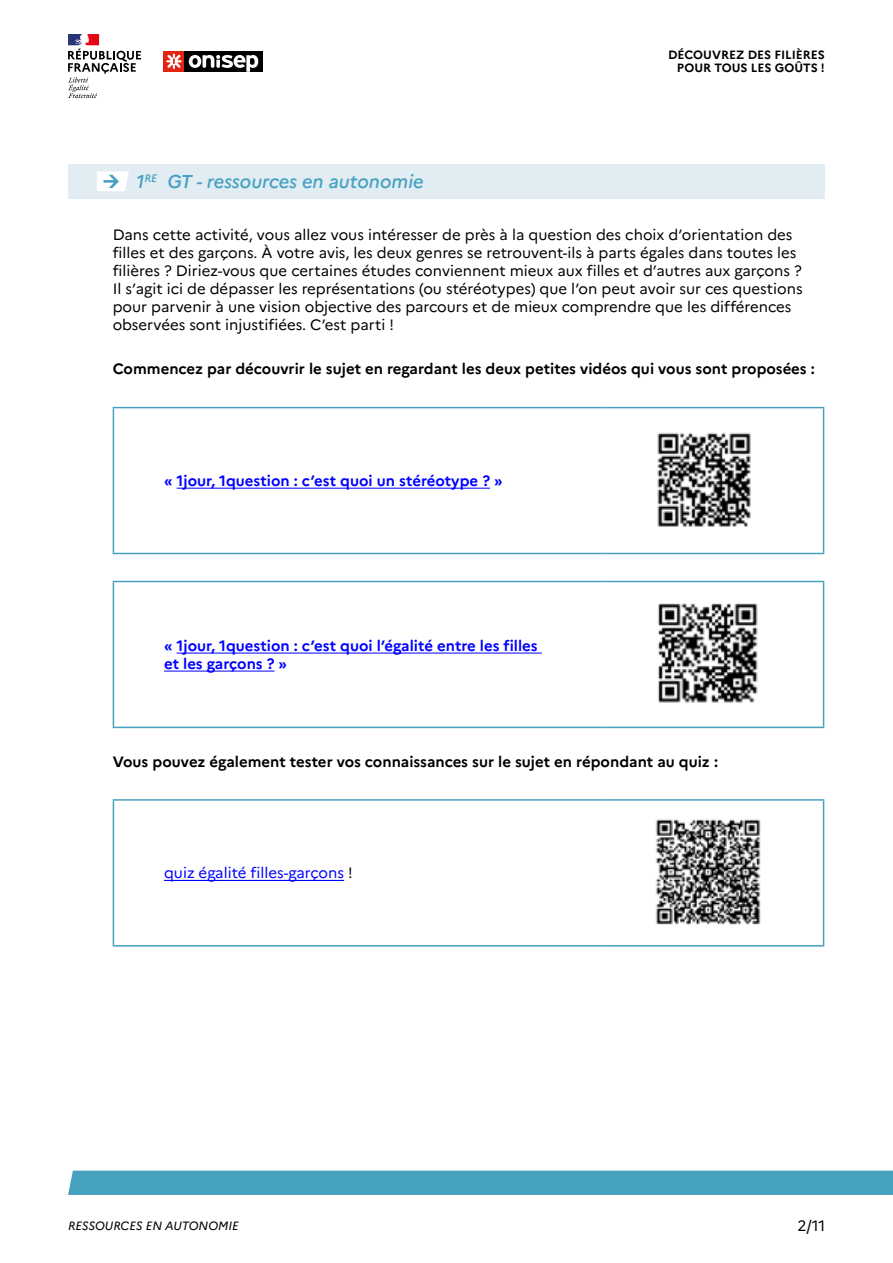
<style>
.page{position:relative;width:893px;height:1263px;background:#fff}
.page>*{position:absolute;margin:0;border:0;box-sizing:border-box;transform-origin:0 0}
.t1{font:italic 500 18.6px "Marianne";color:#46a1bf}
.t2{font:15px/18px "Marianne";color:#000}
.t3{font:700 15px "Marianne";color:#000}
.t4{font:700 15px/18px "Marianne";color:#00f}
.t5{font:15px "Marianne";color:#00f}
.t6{font:700 12px/13.5px "Marianne";color:#000;text-align:right}
.t7{font:italic 12px "Marianne";color:#000}
.s1{color:#000}
</style>
<div class="page">
<div style="left:68px;top:1170px;width:825px;height:25px;background:#46a1bf"></div>
<div style="left:184px;top:51px;width:79px;height:21px;background:#000"></div>
<svg style="left:189px;top:55px;width:69px;height:17px"></svg>
<div style="left:163px;top:51px;width:21px;height:21px;background:#e42313"></div>
<svg style="left:166px;top:54px;width:16px;height:15px"></svg>
<svg style="left:68px;top:34px;width:73px;height:64px"></svg>
<div style="left:68px;top:165px;width:757px;height:34px;background:#e2ecf3"></div>
<hr style="left:113px;top:407px;width:489px;height:1px;background:#46a1bf">
<hr style="left:113px;top:408px;width:1px;height:145px;background:#46a1bf">
<hr style="left:602px;top:407px;width:222px;height:1px;background:#46a1bf">
<hr style="left:823px;top:408px;width:1px;height:145px;background:#46a1bf">
<hr style="left:113px;top:553px;width:489px;height:1px;background:#46a1bf">
<hr style="left:602px;top:553px;width:222px;height:1px;background:#46a1bf">
<hr style="left:177px;top:488px;width:313px;height:1px;background:#00f">
<img style="left:657px;top:432px;width:94px;height:95px">
<hr style="left:113px;top:581px;width:489px;height:1px;background:#46a1bf">
<hr style="left:113px;top:582px;width:1px;height:145px;background:#46a1bf">
<hr style="left:602px;top:581px;width:222px;height:1px;background:#46a1bf">
<hr style="left:823px;top:582px;width:1px;height:145px;background:#46a1bf">
<hr style="left:113px;top:727px;width:489px;height:1px;background:#46a1bf">
<hr style="left:602px;top:727px;width:222px;height:1px;background:#46a1bf">
<hr style="left:177px;top:653px;width:365px;height:1px;background:#00f">
<hr style="left:164px;top:671px;width:111px;height:1px;background:#00f">
<img style="left:658px;top:603px;width:100px;height:100px">
<hr style="left:113px;top:799px;width:489px;height:2px;background:#46a1bf">
<hr style="left:113px;top:801px;width:1px;height:144px;background:#46a1bf">
<hr style="left:602px;top:799px;width:222px;height:2px;background:#46a1bf">
<hr style="left:823px;top:801px;width:1px;height:144px;background:#46a1bf">
<hr style="left:113px;top:945px;width:489px;height:1px;background:#46a1bf">
<hr style="left:602px;top:945px;width:222px;height:1px;background:#46a1bf">
<hr style="left:164px;top:880px;width:180px;height:1px;background:#00f">
<img style="left:655px;top:819px;width:106px;height:106px">
<svg style="left:97px;top:171px;width:32px;height:20px"></svg>
<p class="t6" style="left:668px;top:48px;width:158px">DÉCOUVREZ DES FILIÈRES<br>POUR TOUS LES GOÛTS !</p>
<p class="t1" style="left:136px;top:170px;width:289px">1<sup>RE</sup> GT - ressources en autonomie</p>
<p class="t2" style="left:113px;top:225px;width:692px">Dans cette activité, vous allez vous intéresser de près à la question des choix d’orientation des filles et des garçons. À votre avis, les deux genres se retrouvent-ils à parts égales dans toutes les filières ? Diriez-vous que certaines études conviennent mieux aux filles et d’autres aux garçons ?<br>Il s’agit ici de dépasser les représentations (ou stéréotypes) que l’on peut avoir sur ces questions pour parvenir à une vision objective des parcours et de mieux comprendre que les différences observées sont injustifiées. C’est parti !</p>
<p class="t3" style="left:113px;top:360px;width:704px">Commencez par découvrir le sujet en regardant les deux petites vidéos qui vous sont proposées :</p>
<p class="t4" style="left:164px;top:472px;width:340px">« 1jour, 1question : c’est quoi un stéréotype ? »</p>
<p class="t4" style="left:164px;top:637px;width:375px">« 1jour, 1question : c’est quoi l’égalité entre les filles et les garçons ? »</p>
<p class="t3" style="left:113px;top:752px;width:607px">Vous pouvez également tester vos connaissances sur le sujet en répondant au quiz :</p>
<p class="t5" style="left:164px;top:864px;width:190px">quiz égalité filles-garçons <span class="s1">!</span></p>
<p class="t7" style="left:68px;top:1218px;width:172px">RESSOURCES EN AUTONOMIE</p>
<p class="t2" style="left:798px;top:1217px;width:29px">2/11</p>
</div>
